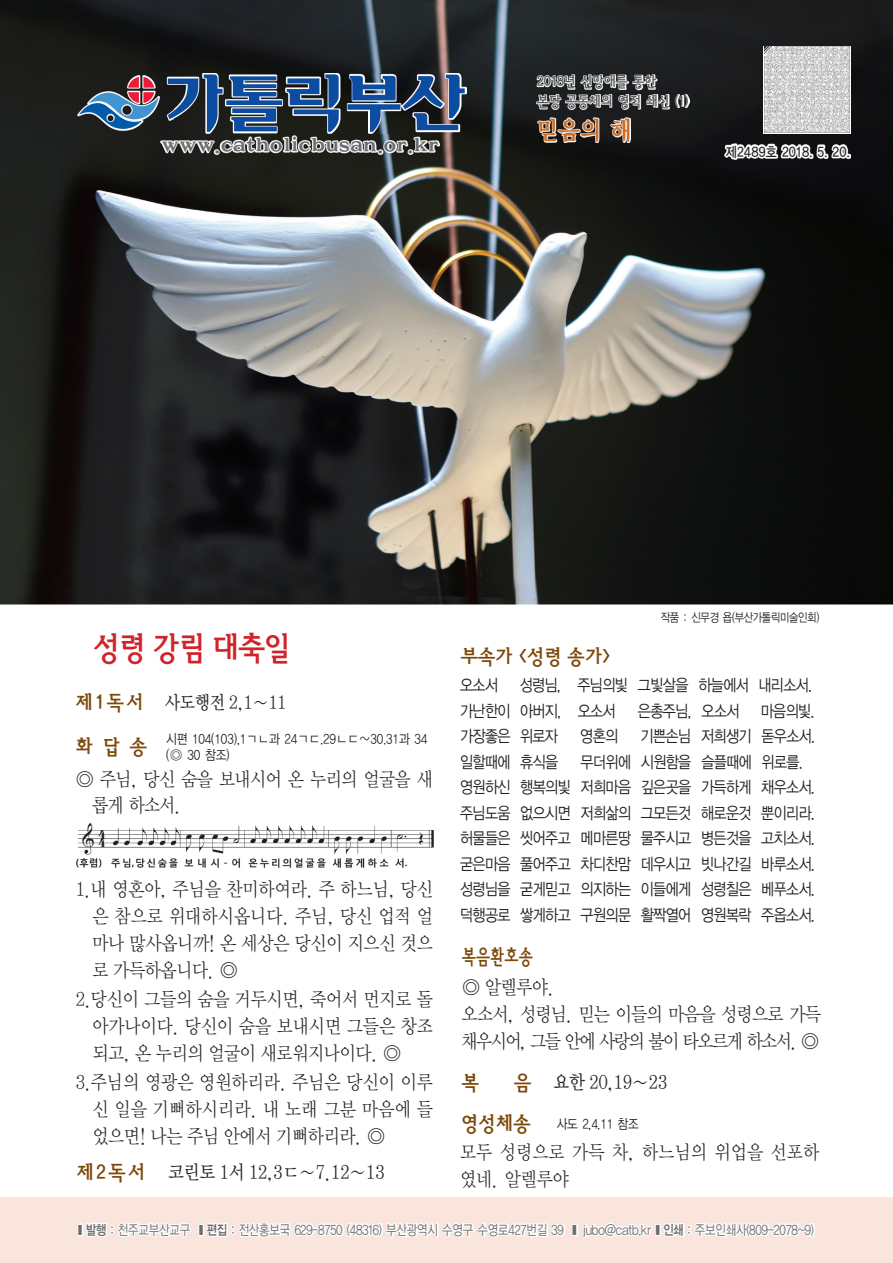
<style>
.page{position:relative;width:893px;height:1263px;background:#fff}
.page>*{position:absolute;margin:0;border:0;box-sizing:border-box;transform-origin:0 0}
.t1{font:700 33px "Korean RMS";letter-spacing:-.1em;color:#d1232a;scale:.87 1}
.t2{font:25.5px "YDIY Mj O350";color:#ca6c28;scale:.92 1}
.t3{font:700 21px "Korean RMS";letter-spacing:-.055em;color:#7d4809;scale:.88 1}
.t4{font:700 21px "Korean RMS";letter-spacing:-.055em;color:#7d4809;scale:.71 1}
.t5{font:19.5px/27px "YDIY Mj O320";letter-spacing:-.01em;color:#231f20;text-align:justify;scale:.88 1}
.t6{font:19.5px/27px "YDIY Mj O320";letter-spacing:-.04em;color:#231f20}
.t7{font:19.5px "YDIY Mj O330";letter-spacing:-.02em;color:#231f20;scale:.87 1}
.t8{font:19.5px/25.5px "YDIY Mj O320";letter-spacing:-.035em;color:#231f20}
.t9{font:700 19.5px "Korean MS";color:#6c6d70;scale:1.1 1}
.t10{font:18.75px "YDIY Mj O330";letter-spacing:-.02em;color:#231f20;scale:.87 1}
.t11{font:16.5px/25.5px "YDIYGO320";letter-spacing:-.04em;color:#231f20;scale:.86 1}
.t12{font:700 15px/19.5px "Korean RMS";letter-spacing:-.1em;color:#57585a;scale:.87 1}
.t13{font:500 13.5px "Korean GD";letter-spacing:-.08em;color:#6c6d70;scale:.35 1}
.t14{font:13.5px/16.2px "YDIYGO320";letter-spacing:-.01em;color:#231f20;scale:.86 1}
.t15{font:700 13.5px "Korean GD";letter-spacing:-.04em;color:#231f20;scale:.87 1}
.t16{font:12px "YDIYGO320";letter-spacing:-.03em;color:#231f20;scale:.85 1}
.s1{font-family:"Korean RMS";font-weight:700;font-size:21px;color:#7d4809}
.s2{font-family:"YDIYGO340";font-weight:400}
</style>
<div class="page">
<img style="left:0;top:0;width:893px;height:604px">
<img style="left:77px;top:73px;width:389px;height:60px">
<svg style="left:168px;top:79px;width:30px;height:40px"></svg>
<svg style="left:347px;top:75px;width:118px;height:57px;background:#3c5473"></svg>
<svg style="left:204px;top:74px;width:135px;height:58px;background:#3e5b7f"></svg>
<svg style="left:79px;top:77px;width:80px;height:52px;background:#535b70"></svg>
<img style="left:161px;top:135px;width:279px;height:20px">
<img style="left:536px;top:74px;width:153px;height:36px">
<img style="left:537px;top:117px;width:94px;height:26px">
<img style="left:76px;top:823px;width:357px;height:45px">
<div style="left:0;top:1197px;width:893px;height:66px;background:#f9e5dc"></div>
<img style="left:77px;top:1222px;width:527px;height:16px">
<img style="left:604px;top:1222px;width:211px;height:16px">
<svg style="left:763px;top:46px;width:87px;height:87px"></svg>
<img style="left:764px;top:47px;width:85px;height:85px">
<img style="left:724px;top:144px;width:127px;height:15px">
<p class="t9" style="left:162px;top:136px;width:254px">www.catholicbusan.or.kr</p>
<p class="t12" style="left:537px;top:73px;width:177px">2018년 신망애를 통한<br>본당 공동체의 영적 쇄신 (1)</p>
<h2 class="t2" style="left:537px;top:117px;width:105px">믿음의 해</h2>
<p class="t15" style="left:725px;top:144px;width:145px">제2489호 2018. 5. 20.</p>
<h1 class="t1" style="left:92px;top:630px;width:231px">성령 강림 대축일</h1>
<p class="t10" style="left:75px;top:693px;width:244px"><span class="s1">제 1 독 서</span> 사도행전 2,1∼11</p>
<p class="t3" style="left:75px;top:735px;width:84px">화 답 송</p>
<p class="t14" style="left:166px;top:731px;width:305px">시편 104(103),1ㄱㄴ과 24ㄱㄷ.29ㄴㄷ∼30.31과 34 (◎ 30 참조)</p>
<p class="t8" style="left:92px;top:767px;width:342px;text-indent:-17px">◎ 주님, 당신 숨을 보내시어 온 누리의 얼굴을 새 롭게 하소서.</p>
<p class="t5" style="left:92px;top:876px;width:389px;text-indent:-17px">1.내 영혼아, 주님을 찬미하여라. 주 하느님, 당신 은 참으로 위대하시옵니다. 주님, 당신 업적 얼 마나 많사옵니까! 온 세상은 당신이 지으신 것으 로 가득하옵니다. ◎</p>
<p class="t5" style="left:92px;top:986px;width:389px;text-indent:-17px">2.당신이 그들의 숨을 거두시면, 죽어서 먼지로 돌 아가나이다. 당신이 숨을 보내시면 그들은 창조 되고, 온 누리의 얼굴이 새로워지나이다. ◎</p>
<p class="t5" style="left:92px;top:1069px;width:389px;text-indent:-17px">3.주님의 영광은 영원하리라. 주님은 당신이 이루 신 일을 기뻐하시리라. 내 노래 그분 마음에 들 었으면! 나는 주님 안에서 기뻐하리라. ◎</p>
<p class="t7" style="left:76px;top:1163px;width:356px"><span class="s1">제 2 독 서</span> 코린토 1서 12,3ㄷ∼7.12∼13</p>
<p class="t3" style="left:460px;top:645px;width:173px">부속가 &lt;성령 송가&gt;</p>
<p class="t16" style="left:661px;top:611px;width:188px">작품 : 신무경 욥(부산가톨릭미술인회)</p>
<p class="t11" style="left:460px;top:673px;width:411px;text-indent:60px">성령님, 주님의빛 그빛살을 하늘에서 내리소서. 가난한이 아버지, 오소서</p>
<p class="t11" style="left:460px;top:673px;width:46px">오소서</p>
<p class="t11" style="left:638px;top:698px;width:120px">은총주님, 오소서</p>
<p class="t11" style="left:761px;top:698px;width:64px">마음의빛.</p>
<p class="t11" style="left:460px;top:724px;width:115px">가장좋은 위로자</p>
<p class="t11" style="left:580px;top:724px;width:46px">영혼의</p>
<p class="t11" style="left:641px;top:724px;width:204px">기쁜손님 저희생기 돋우소서.</p>
<p class="t11" style="left:460px;top:749px;width:116px">일할때에 휴식을</p>
<p class="t11" style="left:460px;top:749px;width:414px;text-indent:121px">무더위에 시원함을 슬플때에 위로를. 영원하신 행복의빛 저희마음 깊은곳을 가득하게 채우소서. 주님도움 없으시면 저희삶의 그모든것 해로운것 뿐이리라. 허물들은 씻어주고 메마른땅 물주시고 병든것을 고치소서. 굳은마음 풀어주고 차디찬맘 데우시고 빗나간길 바루소서. 성령님을 굳게믿고 의지하는 이들에게 성령칠은 베푸소서. 덕행공로 쌓게하고 구원의문 활짝열어 영원복락 주옵소서.</p>
<p class="t4" style="left:461px;top:946px;width:103px">복음환호송</p>
<p class="t6" style="left:462px;top:974px;width:361px">◎ 알렐루야.<br>오소서, 성령님. 믿는 이들의 마음을 성령으로 가득 채우시어, 그들 안에 사랑의 불이 타오르게 하소서. ◎</p>
<p class="t3" style="left:461px;top:1071px;width:23px">복</p>
<p class="t7" style="left:513px;top:1072px;width:178px"><span class="s1">음</span> 요한 20,19∼23</p>
<p class="t14" style="left:461px;top:1116px;width:209px"><span class="s1">영성체송</span> 사도 2,4.11 참조</p>
<p class="t5" style="left:460px;top:1139px;width:410px">모두 성령으로 가득 차, 하느님의 위업을 선포하 였네. 알렐루야</p>
<p class="t13" style="left:78px;top:1222px;width:2105px">▒ <span class="s2">발행</span> : 천주교부산교구 ▒ <span class="s2">편집</span> : 전산홍보국 629-8750 (48316) 부산광역시 수영구 수영로427번길 39 ▒ jubo@catb.kr ▒ <span class="s2">인쇄</span> : 주보인쇄사(809-2078~9)</p>
</div>
